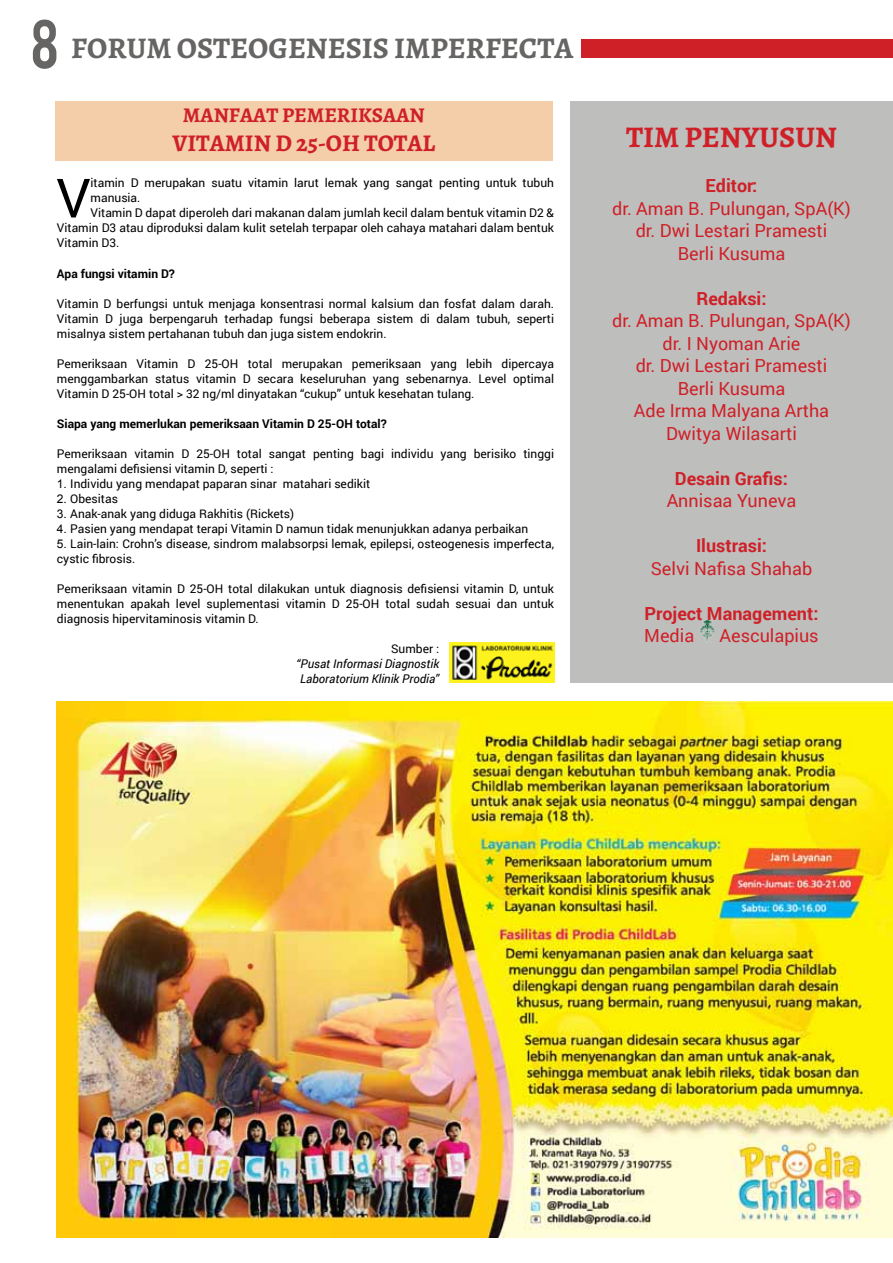
<style>
.page{position:relative;width:893px;height:1263px;background:#fff}
.page>*{position:absolute;margin:0;border:0;box-sizing:border-box;transform-origin:0 0}
.t1{font:54.15px "Roboto";color:#000}
.t2{font:700 30px "Alegreya";color:#666564}
.t3{font:700 30px "Alegreya";color:#cf2027}
.t4{font:700 24px "Alegreya";color:#cf2027}
.t5{font:700 21px "Alegreya";color:#cf2027}
.t6{font:18px/22.5px "Roboto";color:#cf2027;text-align:center}
.t7{font:700 18px "Roboto";color:#cf2027}
.t8{font:12px/15px "Roboto";color:#000;text-align:justify}
.t9{font:700 12px "Roboto";color:#000}
.t10{font:italic 12px/15px "Roboto";color:#000;text-align:center}
.s1{font-family:"Bebas";font-weight:400;font-size:54px}
.s2{font-family:"Arial"}
</style>
<div class="page">
<div style="left:570px;top:101px;width:323px;height:582px;background:#bebebd"></div>
<div style="left:55px;top:101px;width:497px;height:60px;background:#f4cea9"></div>
<img style="left:450px;top:642px;width:104px;height:40px">
<div style="left:581px;top:39px;width:312px;height:18px;background:#cf2027"></div>
<img style="left:700px;top:620px;width:15px;height:21px">
<img style="left:57px;top:702px;width:836px;height:535px">
<h2 class="t2" style="left:30px;top:29px;width:544px"><span class="s1">8</span> FORUM OSTEOGENESIS IMPERFECTA</h2>
<h3 class="t5" style="left:183px;top:102px;width:243px">MANFAAT PEMERIKSAAN</h3>
<h3 class="t4" style="left:172px;top:128px;width:264px">VITAMIN D 25-OH TOTAL</h3>
<h1 class="t1" style="left:56px;top:160px;width:36px">V</h1>
<p class="t8" style="left:91px;top:175px;width:465px">itamin D merupakan suatu vitamin larut lemak yang sangat penting untuk tubuh</p>
<p class="t8" style="left:91px;top:190px;width:51px">manusia.</p>
<p class="t8" style="left:91px;top:205px;width:465px">Vitamin D dapat diperoleh dari makanan dalam jumlah kecil dalam bentuk vitamin D2 &amp;</p>
<p class="t8" style="left:57px;top:220px;width:499px">Vitamin D3 atau diproduksi dalam kulit setelah terpapar oleh cahaya matahari dalam bentuk</p>
<p class="t8" style="left:57px;top:235px;width:64px">Vitamin D3.</p>
<p class="t9" style="left:57px;top:265px;width:120px">Apa fungsi vitamin D?</p>
<p class="t8" style="left:57px;top:295px;width:499px">Vitamin D berfungsi untuk menjaga konsentrasi normal kalsium dan fosfat dalam darah.<br>Vitamin D juga berpengaruh terhadap fungsi beberapa sistem di dalam tubuh, seperti misalnya sistem pertahanan tubuh dan juga sistem endokrin.</p>
<p class="t8" style="left:57px;top:355px;width:499px">Pemeriksaan Vitamin D 25-OH total merupakan pemeriksaan yang lebih dipercaya menggambarkan status vitamin D secara keseluruhan yang sebenarnya. Level optimal Vitamin D 25-OH total &gt; 32 ng/ml dinyatakan “cukup” untuk kesehatan tulang.</p>
<p class="t9" style="left:57px;top:415px;width:331px">Siapa yang memerlukan pemeriksaan Vitamin D 25-OH total?</p>
<p class="t8" style="left:57px;top:445px;width:499px">Pemeriksaan vitamin D 25-OH total sangat penting bagi individu yang berisiko tinggi mengalami defisiensi vitamin D, seperti :</p>
<p class="t8" style="left:57px;top:475px;width:315px"><span class="s2">1.</span> Individu yang mendapat paparan sinar matahari sedikit</p>
<p class="t8" style="left:57px;top:490px;width:63px"><span class="s2">2.</span> Obesitas</p>
<p class="t8" style="left:57px;top:505px;width:239px"><span class="s2">3.</span> Anak-anak yang diduga Rakhitis (Rickets)</p>
<p class="t8" style="left:57px;top:520px;width:473px"><span class="s2">4.</span> Pasien yang mendapat terapi Vitamin D namun tidak menunjukkan adanya perbaikan</p>
<p class="t8" style="left:57px;top:535px;width:499px"><span class="s2">5.</span> Lain-lain: Crohn’s disease, sindrom malabsorpsi lemak, epilepsi, osteogenesis imperfecta, cystic fibrosis.</p>
<p class="t8" style="left:57px;top:580px;width:499px">Pemeriksaan vitamin D 25-OH total dilakukan untuk diagnosis defisiensi vitamin D, untuk menentukan apakah level suplementasi vitamin D 25-OH total sudah sesuai dan untuk diagnosis hipervitaminosis vitamin D.</p>
<p class="t8" style="left:391px;top:640px;width:50px">Sumber :</p>
<p class="t10" style="left:296px;top:655px;width:144px">“Pusat Informasi Diagnostik<br>Laboratorium Klinik Prodia”</p>
<h2 class="t3" style="left:626px;top:118px;width:212px">TIM PENYUSUN</h2>
<h3 class="t7" style="left:706px;top:173px;width:53px">Editor:</h3>
<h3 class="t6" style="left:612px;top:197px;width:240px">dr. Aman B. Pulungan, SpA(K) dr. Dwi Lestari Pramesti<br>Berli Kusuma</h3>
<h3 class="t7" style="left:696px;top:286px;width:72px">Redaksi:</h3>
<h3 class="t6" style="left:612px;top:309px;width:240px">dr. Aman B. Pulungan, SpA(K) dr. I Nyoman Arie<br>dr. Dwi Lestari Pramesti<br>Berli Kusuma<br>Ade Irma Malyana Artha<br>Dwitya Wilasarti</h3>
<h3 class="t7" style="left:675px;top:466px;width:115px">Desain Grafis:</h3>
<h3 class="t6" style="left:667px;top:489px;width:131px">Annisaa Yuneva</h3>
<h3 class="t7" style="left:696px;top:533px;width:72px">Ilustrasi:</h3>
<h3 class="t6" style="left:651px;top:557px;width:163px">Selvi Nafisa Shahab</h3>
<h3 class="t7" style="left:644px;top:601px;width:176px">Project Management:</h3>
<h3 class="t6" style="left:644px;top:624px;width:51px">Media</h3>
<h3 class="t6" style="left:719px;top:624px;width:101px">Aesculapius</h3>
</div>
